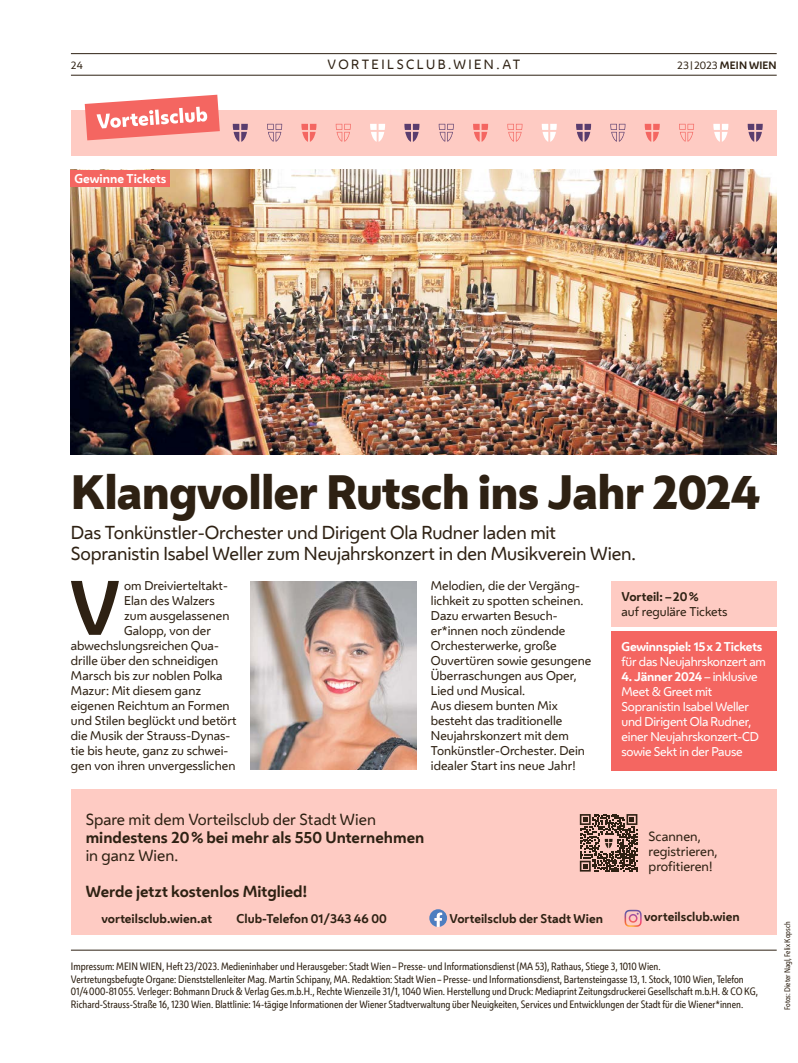
<style>
.page{position:relative;width:798px;height:1063px;background:#fff}
.page>*{position:absolute;margin:0;border:0;box-sizing:border-box;transform-origin:0 0}
.FT_FT_Initial4{font:700 71.88px "Wiener Melange";color:#2e2113}
.HL_Header_36pt{font:800 45px "Wiener Melange";letter-spacing:-.02em;color:#2e2113}
.HL_VS_14pt{font:17.5px/21px "Wiener Melange";letter-spacing:-.01em;color:#2e2113}
.t1{font:15px/18px "Wiener Melange";color:#2e2113}
.t2{font:700 15px "Wiener Melange";color:#2e2113}
.t3{font:12.5px/15px "Wiener Melange";color:#2e2113}
.FT_FT_Initial4-2{font:11.88px/15px "Wiener Melange";color:#2e2113}
.Spalte_Infobox_VC_hinterlegt_GEWINN{font:11.88px/15px "Wiener Melange";letter-spacing:-.02em;color:#fff}
.t4{font:700 11.88px "Wiener Melange";color:#2e2113}
.Spalte_Infobox_VC_hinterlegt_GEWINN-2{font:700 11.88px/15px "Wiener Melange";letter-spacing:-.02em;color:#fff}
.Spalte_Infobox_VC_hinterlegt{font:11.88px/15px "Wiener Melange";color:#2e2113}
.Spalte_Infobox_VC_hinterlegt_GEWINN-3{font:700 11.88px "Wiener Melange";color:#fff}
.t5{font:10px/12.5px "Wiener Melange Cd";color:#2e2113}
.t6{font:700 10px "Wiener Melange";letter-spacing:.01em;color:#2e2113}
.t7{font:10px "Wiener Melange";color:#2e2113}
.t8{font:7.5px "Wiener Melange Cd";color:#2e2113}
.s1{font-weight:400}
.s2{font-weight:400;font-size:7.5px}
.s3{font-weight:700}
</style>
<div class="page">
<hr style="left:71px;top:75px;width:705px;height:1px;background:#2e2113">
<hr style="left:71px;top:53px;width:705px;height:1px;background:#2e2113">
<hr style="left:71px;top:950px;width:705px;height:1px;background:#2e2113">
<div style="left:71px;top:110px;width:705px;height:45px;background:#fecbc3"></div>
<svg style="left:301px;top:124px;width:15px;height:18px"></svg>
<svg style="left:370px;top:124px;width:15px;height:18px"></svg>
<svg style="left:404px;top:124px;width:15px;height:18px"></svg>
<svg style="left:473px;top:124px;width:15px;height:18px"></svg>
<svg style="left:541px;top:124px;width:15px;height:18px"></svg>
<svg style="left:576px;top:124px;width:15px;height:18px"></svg>
<svg style="left:644px;top:124px;width:15px;height:18px"></svg>
<svg style="left:507px;top:124px;width:15px;height:18px"></svg>
<svg style="left:438px;top:124px;width:15px;height:18px"></svg>
<svg style="left:335px;top:124px;width:15px;height:18px"></svg>
<svg style="left:267px;top:124px;width:15px;height:18px"></svg>
<svg style="left:233px;top:124px;width:15px;height:18px"></svg>
<svg style="left:610px;top:124px;width:15px;height:18px"></svg>
<svg style="left:713px;top:124px;width:15px;height:18px"></svg>
<svg style="left:747px;top:124px;width:15px;height:18px"></svg>
<svg style="left:679px;top:124px;width:14px;height:18px"></svg>
<svg style="left:85px;top:95px;width:135px;height:45px"></svg>
<img style="left:71px;top:170px;width:705px;height:285px">
<img style="left:250px;top:581px;width:166px;height:189px">
<div style="left:610px;top:581px;width:166px;height:45px;background:#fecbc3"></div>
<div style="left:610px;top:631px;width:166px;height:139px;background:#f46661"></div>
<div style="left:71px;top:170px;width:99px;height:16px;background:#f46661"></div>
<div style="left:71px;top:790px;width:705px;height:145px;background:#fecbc3"></div>
<svg style="left:579px;top:814px;width:58px;height:58px"></svg>
<svg style="left:429px;top:909px;width:18px;height:18px"></svg>
<img style="left:624px;top:910px;width:17px;height:17px">
<p class="t7" style="left:71px;top:58px;width:13px">24</p>
<p class="t3" style="left:327px;top:57px;width:55px">Vor teilsclub</p>
<p class="t3" style="left:448px;top:57px;width:16px">.wien</p>
<p class="t3" style="left:496px;top:57px;width:25px">.at</p>
<p class="t6" style="left:677px;top:57px;width:101px"><span class="s1">23</span><span class="s2">|</span><span class="s1">2023</span> MEIN WIEN</p>
<p class="Spalte_Infobox_VC_hinterlegt_GEWINN-3" style="left:74px;top:168px;width:93px">Gewinne Tickets</p>
<h1 class="HL_Header_36pt" style="left:71px;top:461px;width:691px">Klangvoller Rutsch ins Jahr 2024</h1>
<p class="HL_VS_14pt" style="left:71px;top:521px;width:566px">Das Tonkünstler-Orchester und Dirigent Ola Rudner laden mit<br>Sopranistin Isabel Weller zum Neujahrskonzert in den Musikverein Wien.</p>
<p class="FT_FT_Initial4" style="left:69px;top:548px;width:53px">V</p>
<p class="FT_FT_Initial4-2" style="left:124px;top:577px;width:105px">om Dreivierteltakt-</p>
<p class="FT_FT_Initial4-2" style="left:431px;top:577px;width:162px">Melodien, die der Vergäng&shy;lichkeit zu spotten scheinen.<br>Dazu erwarten Besuch&shy;er*innen noch zündende<br>Orchesterwerke, große<br>Ouvertüren sowie gesungene<br>Überraschungen aus Oper,<br>Lied und Musical.<br>Aus diesem bunten Mix besteht das traditionelle<br>Neujahrskonzert mit dem<br>Tonkünstler-Orchester. Dein idealer Start ins neue Jahr!</p>
<p class="Spalte_Infobox_VC_hinterlegt" style="left:621px;top:588px;width:107px"><span class="s3">Vorteil: –20%<br></span>auf reguläre Tickets</p>
<p class="Spalte_Infobox_VC_hinterlegt_GEWINN-2" style="left:621px;top:638px;width:146px">Gewinnspiel: 15x 2 Tickets <span class="s1">für das Neujahrskonzert am</span></p>
<p class="Spalte_Infobox_VC_hinterlegt_GEWINN" style="left:621px;top:668px;width:139px"><span class="s3">4. Jänner 2024</span> – inklusive<br>Meet &amp; Greet mit<br>Sopranistin Isabel Weller und Dirigent Ola Rudner, einer Neujahrskonzert-CD sowie Sekt in der Pause</p>
<p class="FT_FT_Initial4-2" style="left:124px;top:592px;width:92px">Elan des Walzers</p>
<p class="FT_FT_Initial4-2" style="left:124px;top:607px;width:107px">zum ausgelassenen</p>
<p class="FT_FT_Initial4-2" style="left:124px;top:622px;width:88px">Galopp, von der</p>
<p class="FT_FT_Initial4-2" style="left:71px;top:637px;width:148px">abwechslungsreichen Qua-</p>
<p class="FT_FT_Initial4-2" style="left:71px;top:652px;width:149px">drille über den schneidigen</p>
<p class="FT_FT_Initial4-2" style="left:71px;top:667px;width:153px">Marsch bis zur noblen Polka</p>
<p class="FT_FT_Initial4-2" style="left:71px;top:682px;width:131px">Mazur: Mit diesem ganz</p>
<p class="FT_FT_Initial4-2" style="left:71px;top:697px;width:160px">eigenen Reichtum an Formen</p>
<p class="FT_FT_Initial4-2" style="left:71px;top:712px;width:167px">und Stilen beglückt und betört</p>
<p class="FT_FT_Initial4-2" style="left:71px;top:727px;width:161px">die Musik der Strauss-Dynas-</p>
<p class="FT_FT_Initial4-2" style="left:71px;top:742px;width:159px">tie bis heute, ganz zu schwei-</p>
<p class="FT_FT_Initial4-2" style="left:71px;top:757px;width:166px">gen von ihren unvergesslichen</p>
<p class="t1" style="left:86px;top:810px;width:340px">Spare mit dem Vorteilsclub der Stadt Wien <span class="s3">mindestens 20% bei mehr als 550 Unternehmen </span>in ganz Wien.</p>
<p class="t2" style="left:86px;top:879px;width:223px">Werde jetzt kostenlos Mitglied!</p>
<p class="t3" style="left:648px;top:829px;width:70px">Scannen, registrieren, profitieren!</p>
<p class="t4" style="left:101px;top:909px;width:112px">vorteilsclub.wien.at</p>
<p class="t4" style="left:236px;top:909px;width:151px">Club-Telefon 01/343 46 00</p>
<p class="t4" style="left:449px;top:908px;width:155px">Vorteilsclub der Stadt Wien</p>
<p class="t4" style="left:644px;top:907px;width:97px">vorteilsclub.wien</p>
<p class="t5" style="left:71px;top:960px;width:591px">Impressum: MEIN WIEN, Heft 23/2023. Medieninhaber und Herausgeber: Stadt Wien – Presse- und Informationsdienst (MA 53), Rathaus, Stiege 3, 1010 Wien.</p>
<p class="t5" style="left:71px;top:973px;width:688px">Vertretungsbefugte Organe: Dienststellenleiter Mag. Martin Schipany, MA. Redaktion: Stadt Wien – Presse- und Informationsdienst, Bartensteingasse 13, 1. Stock, 1010 Wien, Telefon<br>01/4000-81055. Verleger: Bohmann Druck &amp; Verlag Ges.m.b.H., Rechte Wienzeile 31/1, 1040 Wien. Herstellung und Druck: Mediaprint Zeitungsdruckerei Gesellschaft m.b.H. &amp; CO KG,<br>Richard-Strauss-Straße 16, 1230 Wien. Blattlinie: 14-tägige Informationen der Wiener Stadtverwaltung über Neuigkeiten, Services und Entwicklungen der Stadt für die Wiener*innen.</p>
<p class="t8" style="left:782px;top:1010px;width:90px;rotate:-90deg">Fotos: Dieter Nagl, Felix Kopsch</p>
</div>
